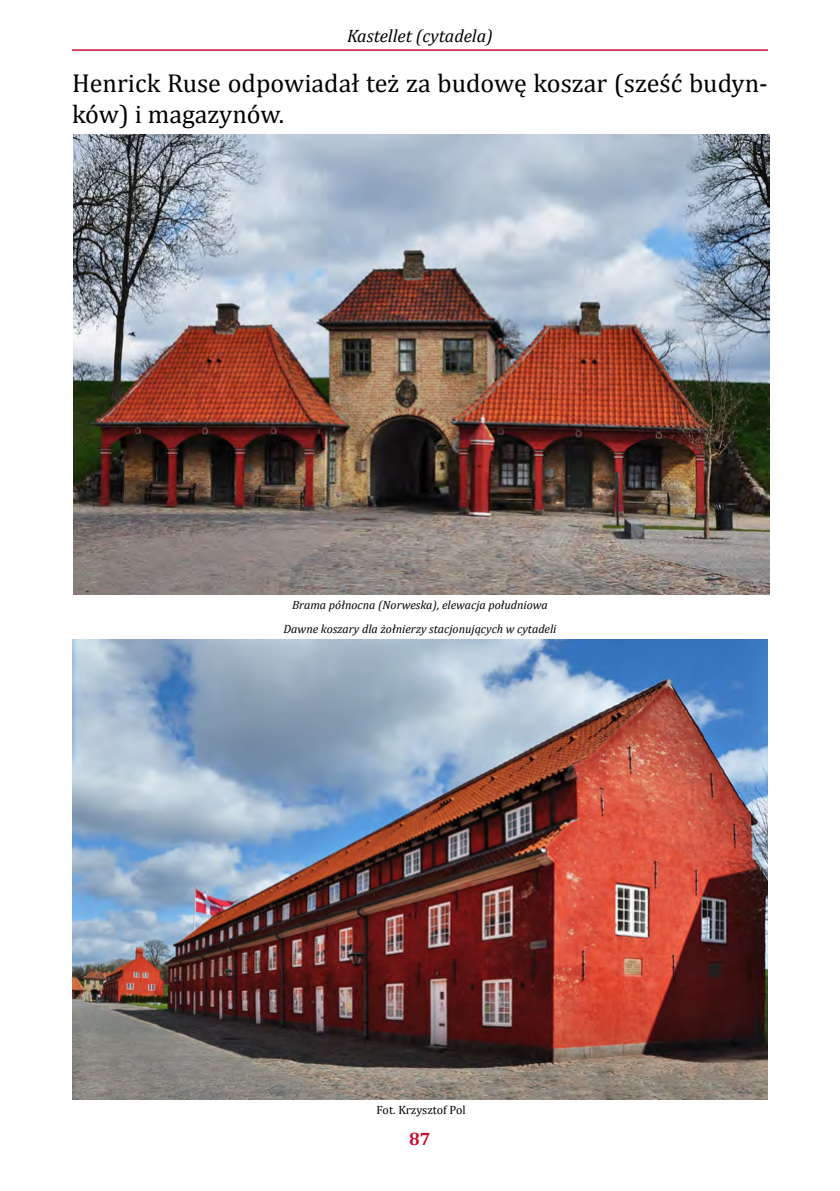
<style>
.page{position:relative;width:840px;height:1191px;background:#fff}
.page>*{position:absolute;margin:0;border:0;box-sizing:border-box;transform-origin:0 0}
.t1{font:26px/31.2px "Cambria";color:#000}
.t2{font:italic 18px "Cambria";color:#000}
.t3{font:700 18px "Cambria";color:#c60c31}
.t4{font:italic 12px/24.8px "Cambria";color:#000;text-align:center}
.t5{font:12px "Cambria";color:#000}
</style>
<div class="page">
<hr style="left:72px;top:49px;width:695px;height:2px;background:#c60c31">
<img style="left:73px;top:135px;width:695px;height:459px">
<img style="left:72px;top:639px;width:695px;height:460px">
<h2 class="t2" style="left:347px;top:24px;width:147px">Kastellet (cytadela)</h2>
<h1 class="t1" style="left:72px;top:68px;width:697px">Henrick Ruse odpowiadał też za budowę koszar (sześć budyn&shy;ków) i magazynów.</h1>
<p class="t4" style="left:283px;top:591px;width:274px">Brama północna (Norweska), elewacja południowa<br>Dawne koszary dla żołnierzy stacjonujących w cytadeli</p>
<p class="t5" style="left:376px;top:1103px;width:90px">Fot. Krzysztof Pol</p>
<h2 class="t3" style="left:409px;top:1126px;width:23px">87</h2>
</div>
